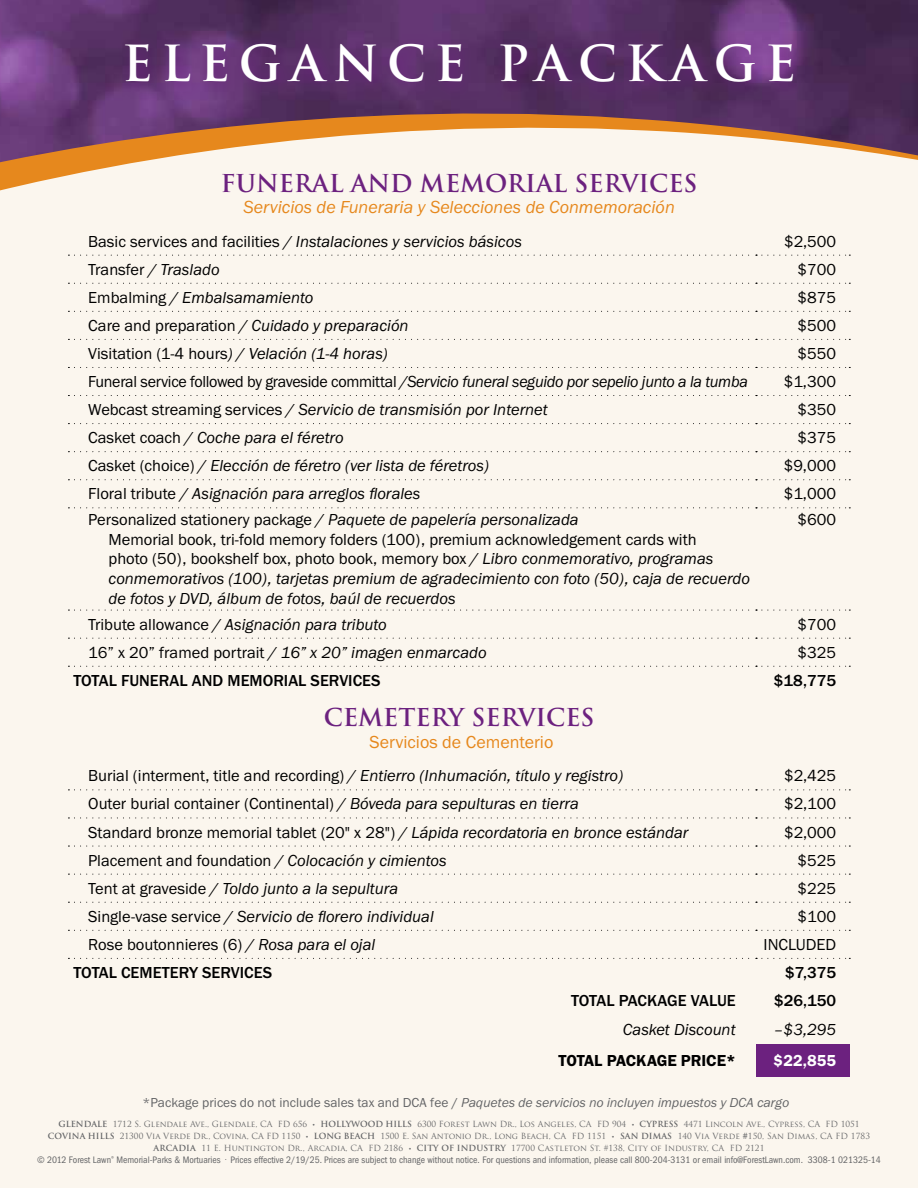
<style>
.page{position:relative;width:918px;height:1188px;background:#fbf6ee}
.page>*{position:absolute;margin:0;border:0;box-sizing:border-box;transform-origin:0 0}
.t1{font:700 48.45px "Trajan Pro";letter-spacing:.18em;color:#fff}
.t2{font:700 24px "Trajan Pro";color:#6c217f}
.t3{font:18px "Franklin Gothic URW Boo Ita";color:#e6881d}
.t4{font:18px "Franklin Gothic URW Boo";color:#e6881d}
.t5{font:16.5px/19.8px "Franklin Gothic URW Boo Ita";color:#000}
.t6{font:16.5px/19.8px "Franklin Gothic URW Boo";color:#000}
.t7{font:500 16.5px "Franklin Gothic URW";color:#000}
.t8{font:16.5px "Franklin Gothic URW Boo Ita";letter-spacing:-.02em;color:#000}
.t9{font:16.5px "Franklin Gothic URW Dem";letter-spacing:-.005em;color:#000}
.t10{font:16.5px "Franklin Gothic URW Dem";color:#fff}
.t11{font:13.5px "Franklin Gothic URW Boo Ita";color:#636466}
.t12{font:condensed 9.75px "Franklin Gothic LT Pro";color:#636466}
.t13{font:8.25px/12px "Trajan Pro";color:#636466;text-align:center}
.s1{font-family:"Franklin Gothic URW Boo"}
.s2{font-family:"Franklin Gothic URW Boo Ita"}
.s3{font-weight:700}
.s4{font-family:"LTC Goudy Oldstyle Pro";font-size:7.2px}
.s5{font-size:7.5px}
</style>
<div class="page">
<img style="left:0;top:0;width:918px;height:114px">
<svg style="left:0;top:114px;width:918px;height:77px"></svg>
<svg style="left:118px;top:33px;width:694px;height:68px;background:#5c306b"></svg>
<div style="left:756px;top:1044px;width:94px;height:33px;background:#6c217f"></div>
<svg style="left:68px;top:790px;width:782px;height:1px"></svg>
<svg style="left:68px;top:818px;width:782px;height:1px"></svg>
<svg style="left:68px;top:846px;width:782px;height:1px"></svg>
<svg style="left:68px;top:874px;width:782px;height:1px"></svg>
<svg style="left:68px;top:902px;width:782px;height:1px"></svg>
<svg style="left:68px;top:930px;width:782px;height:1px"></svg>
<svg style="left:68px;top:958px;width:782px;height:1px"></svg>
<svg style="left:68px;top:255px;width:782px;height:1px"></svg>
<svg style="left:68px;top:283px;width:782px;height:1px"></svg>
<svg style="left:68px;top:311px;width:782px;height:1px"></svg>
<svg style="left:68px;top:339px;width:782px;height:1px"></svg>
<svg style="left:68px;top:367px;width:782px;height:1px"></svg>
<svg style="left:68px;top:479px;width:782px;height:1px"></svg>
<svg style="left:68px;top:507px;width:782px;height:1px"></svg>
<svg style="left:68px;top:610px;width:782px;height:1px"></svg>
<svg style="left:68px;top:638px;width:782px;height:1px"></svg>
<svg style="left:68px;top:666px;width:782px;height:1px"></svg>
<svg style="left:68px;top:395px;width:782px;height:1px"></svg>
<svg style="left:68px;top:423px;width:782px;height:1px"></svg>
<svg style="left:68px;top:451px;width:782px;height:1px"></svg>
<h1 class="t1" style="left:122px;top:33px;width:675px">ELEGANCE PACKAGE</h1>
<h2 class="t2" style="left:221px;top:168px;width:478px">FUNERAL AND MEMORIAL SERVICES</h2>
<p class="t3" style="left:244px;top:196px;width:433px">Servicios de Funeraria y Selecciones de Conmemoración</p>
<p class="t5" style="left:88px;top:231px;width:435px"><span class="s1">Basic services and facilities</span> / Instalaciones y servicios básicos</p>
<p class="t6" style="left:784px;top:231px;width:54px">$2,500</p>
<p class="t5" style="left:88px;top:259px;width:133px"><span class="s1">Transfer</span> / Traslado</p>
<p class="t6" style="left:797px;top:259px;width:40px">$700</p>
<p class="t5" style="left:88px;top:287px;width:227px"><span class="s1">Embalming</span> / Embalsamamiento</p>
<p class="t6" style="left:797px;top:287px;width:40px">$875</p>
<p class="t5" style="left:88px;top:315px;width:322px"><span class="s1">Care and preparation</span> / Cuidado y preparación</p>
<p class="t6" style="left:797px;top:315px;width:40px">$500</p>
<p class="t5" style="left:88px;top:343px;width:301px"><span class="s1">Visitation (1-4 hours</span>) / Velación (1-4 horas)</p>
<p class="t6" style="left:797px;top:343px;width:40px">$550</p>
<p class="t8" style="left:88px;top:371px;width:661px"><span class="s1">Funeral service followed by graveside committal</span> /Servicio funeral seguido por sepelio junto a la tumba</p>
<p class="t6" style="left:784px;top:371px;width:54px">$1,300</p>
<p class="t5" style="left:88px;top:399px;width:461px"><span class="s1">Webcast streaming services</span> / Servicio de transmisión por Internet</p>
<p class="t6" style="left:797px;top:399px;width:40px">$350</p>
<p class="t5" style="left:88px;top:427px;width:257px"><span class="s1">Casket coach</span> / Coche para el féretro</p>
<p class="t6" style="left:797px;top:427px;width:40px">$375</p>
<p class="t5" style="left:88px;top:455px;width:402px"><span class="s1">Casket (choice)</span> / Elección de féretro (ver lista de féretros)</p>
<p class="t6" style="left:784px;top:456px;width:54px">$9,000</p>
<p class="t5" style="left:88px;top:484px;width:334px"><span class="s1">Floral tribute</span> / Asignación para arreglos florales</p>
<p class="t6" style="left:784px;top:484px;width:54px">$1,000</p>
<p class="t5" style="left:88px;top:509px;width:492px"><span class="s1">Personalized stationery package</span> / Paquete de papelería personalizada</p>
<p class="t6" style="left:109px;top:529px;width:606px">Memorial book, tri-fold memory folders (100), premium acknowledgement cards with photo (50), bookshelf box, photo book, memory box <span class="s2">/ Libro conmemorativo, programas</span></p>
<p class="t5" style="left:109px;top:569px;width:643px">conmemorativos (100), tarjetas premium de agradecimiento con foto (50), caja de recuerdo de fotos y DVD, álbum de fotos, baúl de recuerdos</p>
<p class="t6" style="left:797px;top:509px;width:40px">$600</p>
<p class="t5" style="left:88px;top:614px;width:300px"><span class="s1">Tribute allowance</span> / Asignación para tributo</p>
<p class="t6" style="left:797px;top:614px;width:40px">$700</p>
<p class="t5" style="left:88px;top:642px;width:400px"><span class="s1">16” x 20” framed portrait</span> / 16” x 20” imagen enmarcado</p>
<p class="t6" style="left:797px;top:642px;width:40px">$325</p>
<p class="t7" style="left:73px;top:670px;width:309px">TOTAL FUNERAL AND MEMORIAL SERVICES</p>
<p class="t7" style="left:774px;top:670px;width:64px">$18,775</p>
<h2 class="t2" style="left:324px;top:703px;width:272px">CEMETERY SERVICES</h2>
<p class="t4" style="left:370px;top:731px;width:185px">Servicios de Cementerio</p>
<p class="t5" style="left:88px;top:766px;width:536px"><span class="s1">Burial (interment, title and recording)</span> / Entierro (Inhumación, título y registro)</p>
<p class="t6" style="left:784px;top:766px;width:54px">$2,425</p>
<p class="t6" style="left:88px;top:794px;width:492px">Outer burial container (Continental) <span class="s2">/ Bóveda para sepulturas en tierra</span></p>
<p class="t6" style="left:784px;top:794px;width:54px">$2,100</p>
<p class="t6" style="left:88px;top:822px;width:602px">Standard bronze memorial tablet (20" x 28") <span class="s2">/ Lápida recordatoria en bronce estándar</span></p>
<p class="t6" style="left:784px;top:822px;width:54px">$2,000</p>
<p class="t6" style="left:88px;top:850px;width:360px">Placement and foundation <span class="s2">/ Colocación y cimientos</span></p>
<p class="t6" style="left:797px;top:850px;width:40px">$525</p>
<p class="t5" style="left:88px;top:878px;width:311px"><span class="s1">Tent at graveside</span> / Toldo junto a la sepultura</p>
<p class="t6" style="left:797px;top:878px;width:40px">$225</p>
<p class="t5" style="left:88px;top:906px;width:347px"><span class="s1">Single-vase service</span> / Servicio de florero individual</p>
<p class="t6" style="left:797px;top:906px;width:40px">$100</p>
<p class="t6" style="left:88px;top:934px;width:289px">Rose boutonnieres (6) <span class="s2">/ Rosa para el ojal</span></p>
<p class="t6" style="left:764px;top:934px;width:74px">INCLUDED</p>
<p class="t7" style="left:73px;top:962px;width:200px">TOTAL CEMETERY SERVICES</p>
<p class="t7" style="left:785px;top:962px;width:53px">$7,375</p>
<p class="t7" style="left:571px;top:991px;width:166px">TOTAL PACKAGE VALUE</p>
<p class="t7" style="left:774px;top:991px;width:64px">$26,150</p>
<p class="t5" style="left:623px;top:1019px;width:114px">Casket Discount</p>
<p class="t5" style="left:774px;top:1019px;width:64px">–$3,295</p>
<p class="t9" style="left:558px;top:1050px;width:179px">TOTAL PACKAGE PRICE*</p>
<p class="t10" style="left:774px;top:1050px;width:64px">$22,855</p>
<p class="t11" style="left:142px;top:1094px;width:649px"><span class="s1">*Package prices do not include sales tax and DCA fee /</span> Paquetes de servicios no incluyen impuestos y DCA cargo</p>
<p class="t13" style="left:48px;top:1118px;width:824px"><span class="s3">GLENDALE</span> 1712 S. Glendale Ave., Glendale, CA FD 656 <span class="s4">•</span> <span class="s3">HOLLYWOOD HILLS</span> 6300 Forest Lawn Dr., Los Angeles, CA FD 904 <span class="s4">•</span> <span class="s3">CYPRESS</span> 4471 Lincoln Ave., Cypress, CA FD 1051<br><span class="s3">COVINA HILLS</span> 21300 Via Verde Dr., Covina, CA FD 1150 <span class="s4">•</span> <span class="s3">LONG BEACH</span> 1500 E. San Antonio Dr., Long Beach, CA FD 1151 <span class="s4">•</span> <span class="s3">SAN DIMAS</span> 140 Via Verde <span class="s3">#</span>150, San Dimas, CA FD 1783<br><span class="s3">ARCADIA</span> 11 E. Huntington Dr., Arcadia, CA FD 2186 <span class="s4">•</span> <span class="s3">CITY OF INDUSTRY</span> 17700 Castleton St. #138, City of Industry, CA FD 2121</p>
<p class="t12" style="left:37px;top:1154px;width:845px">© 2012 Forest Lawn<sup>®</sup> Memorial-Parks &amp; Mortuaries <span class="s5">•</span> Prices effective 2/19/25. Prices are subject to change without notice. For questions and information, please call 800-204-3131 or email info@ForestLawn.com. 3308-1 021325-14</p>
</div>
